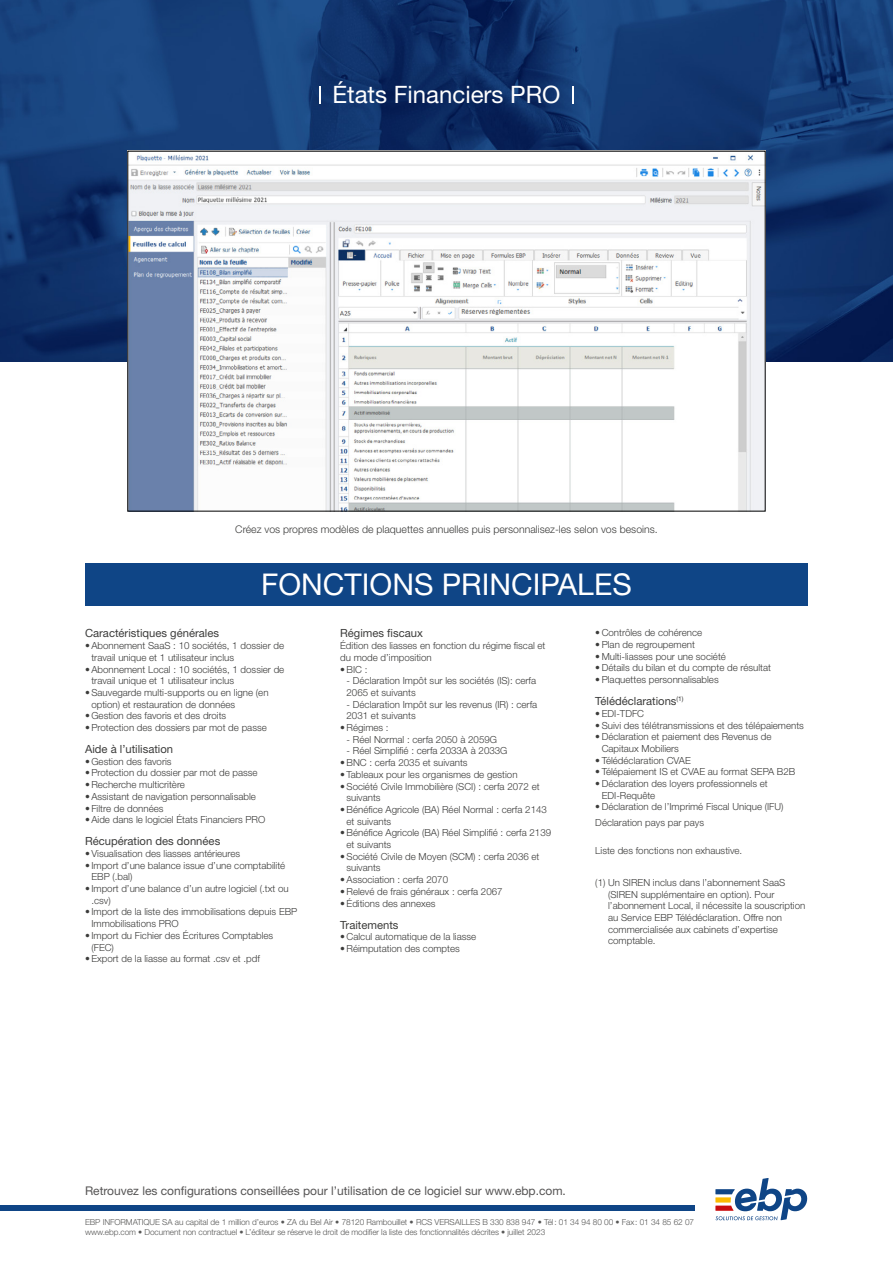
<style>
.page{position:relative;width:893px;height:1263px;background:#fff}
.page>*{position:absolute;margin:0;border:0;box-sizing:border-box;transform-origin:0 0}
.t1{font:30px "Helvetica Neue LT Std";color:#fff}
.t2{font:24px "Helvetica Neue LT Std";color:#fff}
.t3{font:12px "Helvetica Neue LT Std";color:#555454}
.t4{font:11.25px "Helvetica Neue LT Std";color:#3c3c3b}
.t5{font:300 10.5px "Helvetica Neue LT Std";color:#3c3c3b}
.t6{font:300 9.75px/11.7px "Helvetica Neue LT Std";color:#3c3c3b}
.t7{font:300 8.25px/9.9px "Helvetica Neue LT Std";letter-spacing:-.01em;color:#575756}
</style>
<div class="page">
<img style="left:0;top:0;width:893px;height:361px">
<svg style="left:715px;top:1178px;width:92px;height:42px"></svg>
<div style="left:0;top:1205px;width:694px;height:6px;background:#0f4586"></div>
<svg style="left:319px;top:86px;width:1px;height:17px"></svg>
<svg style="left:572px;top:86px;width:2px;height:17px"></svg>
<div style="left:85px;top:563px;width:723px;height:43px;background:#0f4586"></div>
<img style="left:130px;top:153px;width:633px;height:356px">
<h2 class="t2" style="left:332px;top:80px;width:230px">États Financiers PRO</h2>
<p class="t5" style="left:235px;top:522px;width:424px">Créez vos propres modèles de plaquettes annuelles puis personnalisez-les selon vos besoins.</p>
<h1 class="t1" style="left:261px;top:567px;width:372px">FONCTIONS PRINCIPALES</h1>
<p class="t4" style="left:85px;top:627px;width:135px">Caractéristiques générales</p>
<p class="t6" style="left:91px;top:640px;width:194px;text-indent:-6px">•Abonnement SaaS : 10 sociétés, 1 dossier de travail unique et 1 utilisateur inclus</p>
<p class="t6" style="left:91px;top:663px;width:194px;text-indent:-6px">•Abonnement Local : 10 sociétés, 1 dossier de travail unique et 1 utilisateur inclus</p>
<p class="t6" style="left:91px;top:686px;width:179px;text-indent:-6px">•Sauvegarde multi-supports ou en ligne (en option) et restauration de données</p>
<p class="t6" style="left:85px;top:710px;width:143px">• Gestion des favoris et des droits</p>
<p class="t6" style="left:85px;top:721px;width:183px">•Protection des dossiers par mot de passe</p>
<p class="t4" style="left:85px;top:742px;width:90px">Aide à l’utilisation</p>
<p class="t6" style="left:85px;top:755px;width:88px">• Gestion des favoris</p>
<p class="t6" style="left:85px;top:767px;width:174px">•Protection du dossier par mot de passe</p>
<p class="t6" style="left:85px;top:779px;width:101px">•Recherche multicritère</p>
<p class="t6" style="left:85px;top:790px;width:172px">•Assistant de navigation personnalisable</p>
<p class="t6" style="left:85px;top:802px;width:80px">• Filtre de données</p>
<p class="t6" style="left:85px;top:814px;width:182px">•Aide dans le logiciel États Financiers PRO</p>
<p class="t4" style="left:85px;top:834px;width:137px">Récupération des données</p>
<p class="t6" style="left:85px;top:847px;width:157px">• Visualisation des liasses antérieures</p>
<p class="t6" style="left:91px;top:859px;width:195px;text-indent:-6px">• Import d’une balance issue d’une comptabilité<br>EBP (.bal)</p>
<p class="t6" style="left:91px;top:882px;width:199px;text-indent:-6px">• Import d’une balance d’un autre logiciel (.txt ou .csv)</p>
<p class="t6" style="left:91px;top:906px;width:208px;text-indent:-6px">• Import de la liste des immobilisations depuis EBP<br>Immobilisations PRO</p>
<p class="t6" style="left:91px;top:929px;width:183px;text-indent:-6px">• Import du Fichier des Écritures Comptables (FEC)</p>
<p class="t6" style="left:85px;top:953px;width:176px">• Export de la liasse au format .csv et .pdf</p>
<p class="t4" style="left:340px;top:627px;width:84px">Régimes fiscaux</p>
<p class="t6" style="left:340px;top:640px;width:207px">Édition des liasses en fonction du régime fiscal et du mode d’imposition</p>
<p class="t6" style="left:340px;top:663px;width:29px">•BIC :</p>
<p class="t6" style="left:347px;top:675px;width:191px">- Déclaration Impôt sur les sociétés (IS): cerfa<br>2065 et suivants</p>
<p class="t6" style="left:347px;top:698px;width:192px">- Déclaration Impôt sur les revenus (IR) : cerfa<br>2031 et suivants</p>
<p class="t6" style="left:340px;top:721px;width:50px">•Régimes :</p>
<p class="t6" style="left:347px;top:733px;width:152px">- Réel Normal : cerfa 2050 à 2059G</p>
<p class="t6" style="left:347px;top:745px;width:162px">- Réel Simplifié : cerfa 2033A à 2033G</p>
<p class="t6" style="left:340px;top:757px;width:129px">•BNC : cerfa 2035 et suivants</p>
<p class="t6" style="left:340px;top:768px;width:179px">• Tableaux pour les organismes de gestion</p>
<p class="t6" style="left:347px;top:780px;width:195px;text-indent:-6px">•Société Civile Immobilière (SCI) : cerfa 2072 et suivants</p>
<p class="t6" style="left:347px;top:803px;width:202px;text-indent:-6px">•Bénéfice Agricole (BA) Réel Normal : cerfa 2143 et suivants</p>
<p class="t6" style="left:347px;top:827px;width:206px;text-indent:-6px">•Bénéfice Agricole (BA) Réel Simplifié : cerfa 2139 et suivants</p>
<p class="t6" style="left:347px;top:850px;width:194px;text-indent:-6px">•Société Civile de Moyen (SCM) : cerfa 2036 et suivants</p>
<p class="t6" style="left:340px;top:874px;width:109px">•Association : cerfa 2070</p>
<p class="t6" style="left:340px;top:885px;width:164px">•Relevé de frais généraux : cerfa 2067</p>
<p class="t6" style="left:340px;top:897px;width:97px">• Éditions des annexes</p>
<p class="t4" style="left:340px;top:918px;width:60px">Traitements</p>
<p class="t6" style="left:340px;top:931px;width:138px">• Calcul automatique de la liasse</p>
<p class="t6" style="left:340px;top:942px;width:121px">•Réimputation des comptes</p>
<p class="t6" style="left:595px;top:627px;width:108px">• Contrôles de cohérence</p>
<p class="t6" style="left:595px;top:638px;width:101px">•Plan de regroupement</p>
<p class="t6" style="left:595px;top:650px;width:132px">• Multi-liasses pour une société</p>
<p class="t6" style="left:595px;top:662px;width:177px">•Détails du bilan et du compte de résultat</p>
<p class="t6" style="left:595px;top:674px;width:125px">•Plaquettes personnalisables</p>
<p class="t4" style="left:595px;top:694px;width:90px">Télédéclarations<sup>(1)</sup></p>
<p class="t6" style="left:595px;top:707px;width:50px">• EDI-TDFC</p>
<p class="t6" style="left:595px;top:719px;width:210px">•Suivi des télétransmissions et des télépaiements</p>
<p class="t6" style="left:602px;top:731px;width:171px;text-indent:-6px">•Déclaration et paiement des Revenus de<br>Capitaux Mobiliers</p>
<p class="t6" style="left:595px;top:754px;width:97px">• Télédéclaration CVAE</p>
<p class="t6" style="left:595px;top:766px;width:202px">• Télépaiement IS et CVAE au format SEPA B2B</p>
<p class="t6" style="left:602px;top:777px;width:167px;text-indent:-6px">•Déclaration des loyers professionnels et<br>EDI‑Requête</p>
<p class="t6" style="left:595px;top:799px;width:190px;line-height:15.9px">•Déclaration de l’Imprimé Fiscal Unique (IFU)<br>Déclaration pays par pays</p>
<p class="t6" style="left:595px;top:844px;width:148px">Liste des fonctions non exhaustive.</p>
<p class="t6" style="left:608px;top:876px;width:199px;text-indent:-13px">(1) Un SIREN inclus dans l’abonnement SaaS (SIREN supplémentaire en option). Pour l’abonnement Local, il nécessite la souscription au Service EBP Télédéclaration. Offre non commercialisée aux cabinets d’expertise comptable.</p>
<p class="t3" style="left:85px;top:1183px;width:482px">Retrouvez les configurations conseillées pour l’utilisation de ce logiciel sur www.ebp.com.</p>
<p class="t7" style="left:85px;top:1217px;width:611px">EBP INFORMATIQUE SA au capital de 1 million d’euros • ZA du Bel Air • 78120 Rambouillet • RCS VERSAILLES B 330 838 947 • Tél: 01 34 94 80 00 • Fax: 01 34 85 62 07 www.ebp.com • Document non contractuel • L’éditeur se réserve le droit de modifier la liste des fonctionnalités décrites • juillet 2023</p>
</div>
